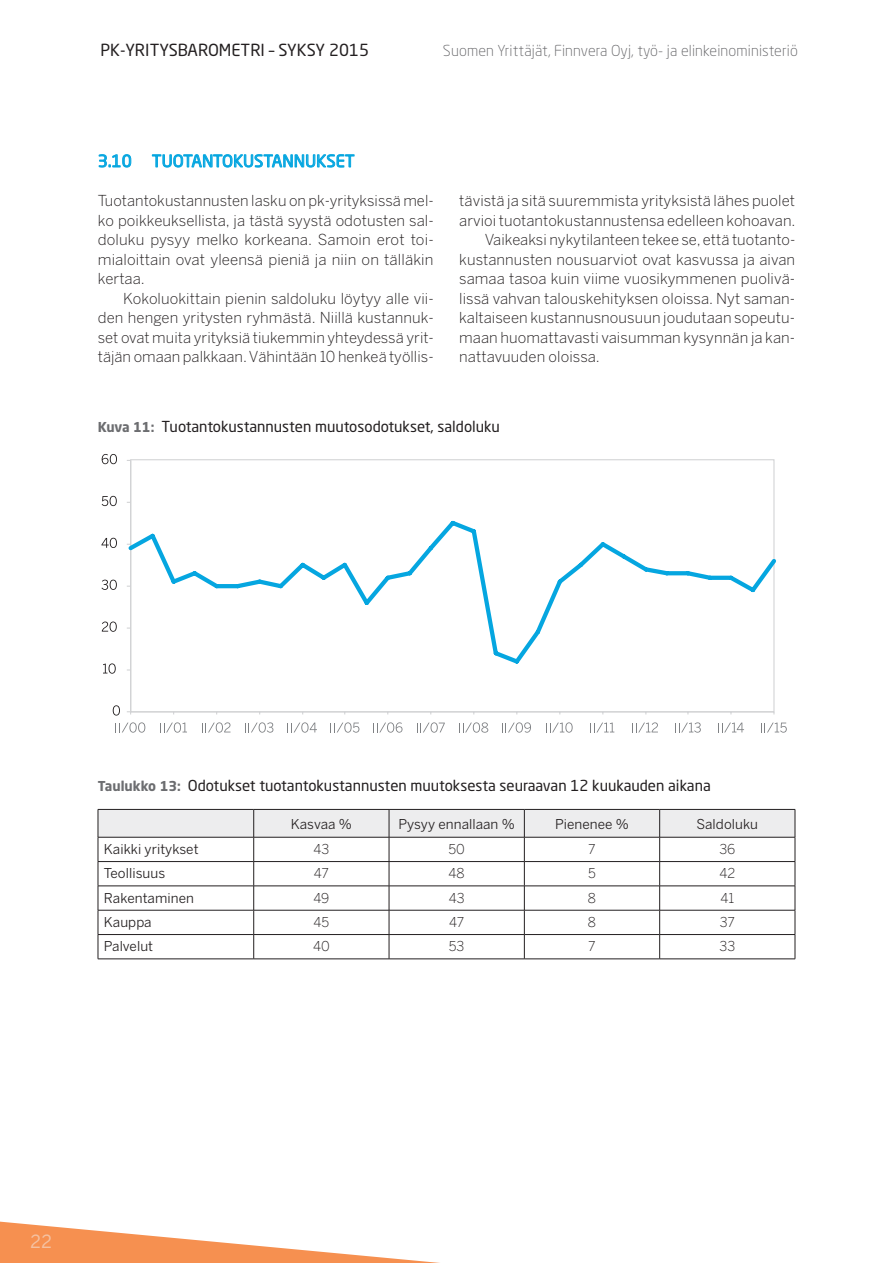
<style>
.page{position:relative;width:893px;height:1263px;background:#fff}
.page>*{position:absolute;margin:0;border:0;box-sizing:border-box;transform-origin:0 0}
.t1{font:18px "Benton Sans";color:#f2f3f4}
.t2{font:16.5px "Neo Sans Std";color:#231f20}
.t3{font:16.5px "Neo Sans Std";letter-spacing:.01em;color:#05a6e0}
.t4{font:300 15px/19.5px "Benton Sans";letter-spacing:.005em;color:#231f20;text-align:justify}
.t5{font:15px "Neo Sans Std";color:#231f20}
.t6{font:300 15px "Neo Sans Std";letter-spacing:.01em;color:#636366}
.t7{font:13.5px "Benton Sans";letter-spacing:.005em;color:#231f20}
.t8{font:300 13.5px "Benton Sans";color:#231f20}
.s1{font-weight:700;font-size:13.5px;color:#6c6d70}
</style>
<div class="page">
<svg style="left:0;top:1221px;width:440px;height:42px"></svg>
<svg style="left:99px;top:154px;width:32px;height:13px"></svg>
<svg style="left:152px;top:154px;width:202px;height:14px"></svg>
<svg style="left:98px;top:809px;width:698px;height:150px"></svg>
<hr style="left:254px;top:958px;width:135px;height:1px;background:#231f20">
<hr style="left:389px;top:958px;width:135px;height:1px;background:#231f20">
<hr style="left:524px;top:958px;width:136px;height:1px;background:#231f20">
<hr style="left:660px;top:958px;width:135px;height:1px;background:#231f20">
<svg style="left:113px;top:705px;width:7px;height:10px"></svg>
<svg style="left:103px;top:663px;width:13px;height:11px"></svg>
<svg style="left:102px;top:621px;width:15px;height:11px"></svg>
<svg style="left:101px;top:580px;width:16px;height:10px"></svg>
<svg style="left:101px;top:538px;width:16px;height:10px"></svg>
<svg style="left:102px;top:496px;width:15px;height:10px"></svg>
<svg style="left:102px;top:454px;width:15px;height:10px"></svg>
<svg style="left:115px;top:722px;width:30px;height:11px"></svg>
<svg style="left:160px;top:722px;width:27px;height:11px"></svg>
<svg style="left:202px;top:722px;width:28px;height:11px"></svg>
<svg style="left:245px;top:722px;width:28px;height:11px"></svg>
<svg style="left:287px;top:722px;width:30px;height:11px"></svg>
<svg style="left:330px;top:722px;width:29px;height:11px"></svg>
<svg style="left:373px;top:722px;width:29px;height:11px"></svg>
<svg style="left:417px;top:722px;width:28px;height:11px"></svg>
<svg style="left:459px;top:722px;width:29px;height:11px"></svg>
<svg style="left:502px;top:722px;width:29px;height:11px"></svg>
<svg style="left:546px;top:722px;width:27px;height:11px"></svg>
<svg style="left:590px;top:722px;width:24px;height:10px"></svg>
<svg style="left:632px;top:722px;width:26px;height:10px"></svg>
<svg style="left:675px;top:722px;width:26px;height:11px"></svg>
<svg style="left:718px;top:722px;width:26px;height:10px"></svg>
<svg style="left:761px;top:722px;width:26px;height:11px"></svg>
<svg style="left:127px;top:517px;width:649px;height:150px"></svg>
<p class="t2" style="left:100px;top:40px;width:270px">PK-YRITYSBAROMETRI – SYKSY 2015</p>
<p class="t6" style="left:443px;top:42px;width:356px">Suomen Yrittäjät, Finnvera Oyj, työ- ja elinkeinoministeriö</p>
<p class="t3" style="left:98px;top:151px;width:258px">3.10 TUOTANTOKUSTANNUKSET</p>
<p class="t4" style="left:98px;top:191px;width:337px">Tuotantokustannusten lasku on pk-yrityksissä mel&shy;ko poikkeuksellista, ja tästä syystä odotusten sal&shy;doluku pysyy melko korkeana. Samoin erot toi&shy;mialoittain ovat yleensä pieniä ja niin on tälläkin kertaa.</p>
<p class="t4" style="left:98px;top:288px;width:337px;text-indent:26px">Kokoluokittain pienin saldoluku löytyy alle vii&shy;den hengen yritysten ryhmästä. Niillä kustannuk&shy;set ovat muita yrityksiä tiukemmin yhteydessä yrit&shy;täjän omaan palkkaan. Vähintään 10 henkeä työllis-</p>
<p class="t4" style="left:459px;top:191px;width:337px">tävistä ja sitä suuremmista yrityksistä lähes puolet</p>
<p class="t4" style="left:459px;top:210px;width:335px">arvioi tuotantokustannustensa edelleen kohoavan.</p>
<p class="t4" style="left:485px;top:230px;width:312px">Vaikeaksi nykytilanteen tekee se, että tuotanto-</p>
<p class="t4" style="left:459px;top:249px;width:337px">kustannusten nousuarviot ovat kasvussa ja aivan</p>
<p class="t4" style="left:459px;top:269px;width:337px">samaa tasoa kuin viime vuosikymmenen puolivä-</p>
<p class="t4" style="left:459px;top:288px;width:337px">lissä vahvan talouskehityksen oloissa. Nyt saman-</p>
<p class="t4" style="left:459px;top:308px;width:337px">kaltaiseen kustannusnousuun joudutaan sopeutu-</p>
<p class="t4" style="left:459px;top:327px;width:337px">maan huomattavasti vaisumman kysynnän ja kan-</p>
<p class="t4" style="left:459px;top:347px;width:139px">nattavuuden oloissa.</p>
<p class="t5" style="left:98px;top:418px;width:404px"><span class="s1">Kuva 11:</span> Tuotantokustannusten muutosodotukset, saldoluku</p>
<p class="t5" style="left:98px;top:776px;width:614px"><span class="s1">Taulukko 13:</span> Odotukset tuotantokustannusten muutoksesta seuraavan 12 kuukauden aikana</p>
<p class="t7" style="left:291px;top:816px;width:62px">Kasvaa %</p>
<p class="t7" style="left:399px;top:816px;width:118px">Pysyy ennallaan %</p>
<p class="t7" style="left:555px;top:816px;width:75px">Pienenee %</p>
<p class="t7" style="left:696px;top:816px;width:63px">Saldoluku</p>
<p class="t7" style="left:104px;top:841px;width:96px">Kaikki yritykset</p>
<p class="t8" style="left:313px;top:841px;width:17px">43</p>
<p class="t8" style="left:448px;top:841px;width:18px">50</p>
<p class="t8" style="left:588px;top:841px;width:9px">7</p>
<p class="t8" style="left:719px;top:841px;width:17px">36</p>
<p class="t7" style="left:104px;top:865px;width:63px">Teollisuus</p>
<p class="t8" style="left:314px;top:865px;width:16px">47</p>
<p class="t8" style="left:449px;top:865px;width:18px">48</p>
<p class="t8" style="left:588px;top:865px;width:9px">5</p>
<p class="t8" style="left:719px;top:865px;width:17px">42</p>
<p class="t7" style="left:104px;top:890px;width:92px">Rakentaminen</p>
<p class="t8" style="left:313px;top:890px;width:18px">49</p>
<p class="t8" style="left:449px;top:890px;width:17px">43</p>
<p class="t8" style="left:588px;top:890px;width:10px">8</p>
<p class="t8" style="left:720px;top:890px;width:15px">41</p>
<p class="t7" style="left:104px;top:914px;width:49px">Kauppa</p>
<p class="t8" style="left:313px;top:914px;width:17px">45</p>
<p class="t8" style="left:449px;top:914px;width:16px">47</p>
<p class="t8" style="left:588px;top:914px;width:10px">8</p>
<p class="t8" style="left:720px;top:914px;width:16px">37</p>
<p class="t7" style="left:104px;top:938px;width:51px">Palvelut</p>
<p class="t8" style="left:313px;top:938px;width:18px">40</p>
<p class="t8" style="left:449px;top:938px;width:17px">53</p>
<p class="t8" style="left:588px;top:938px;width:9px">7</p>
<p class="t8" style="left:719px;top:938px;width:17px">33</p>
<p class="t1" style="left:29px;top:1231px;width:25px">22</p>
</div>
